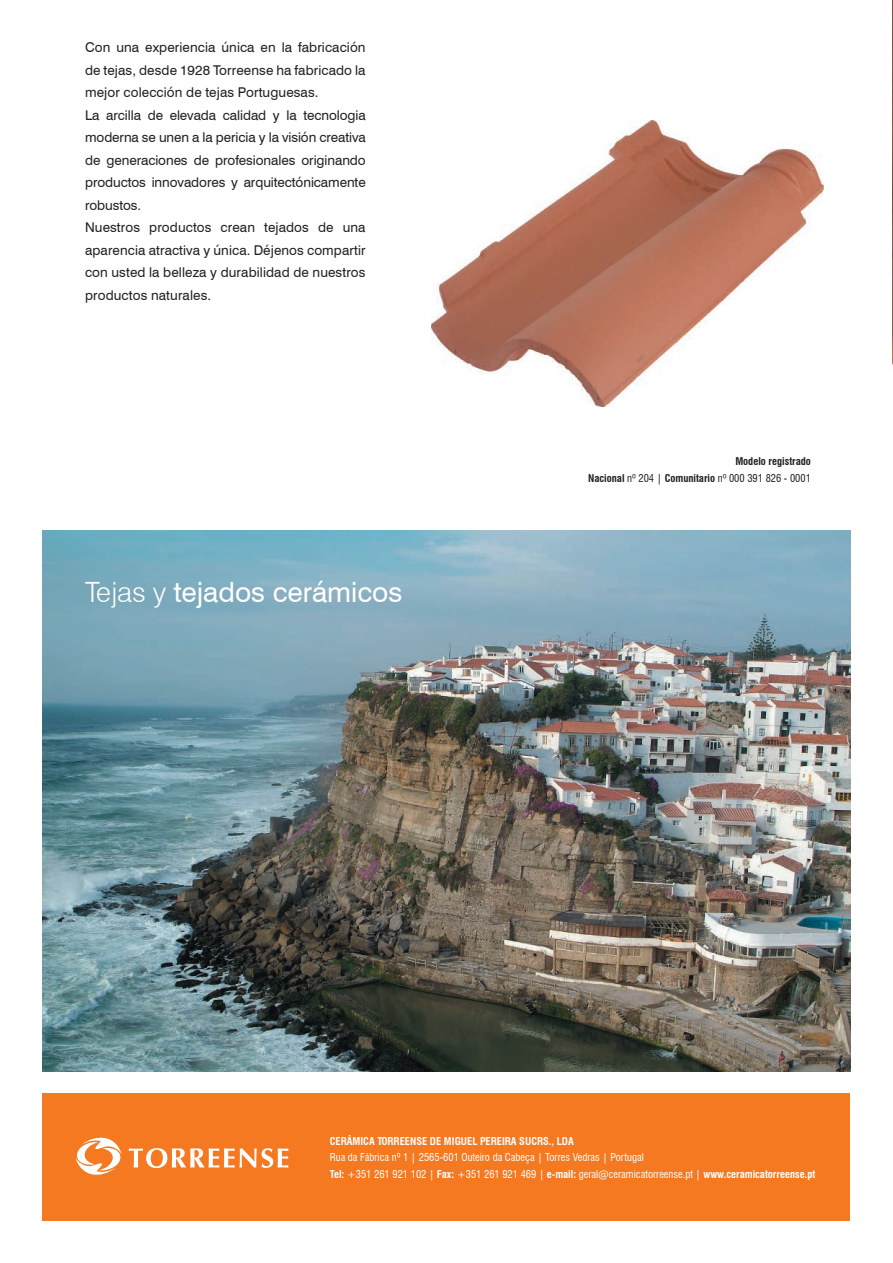
<style>
.page{position:relative;width:893px;height:1263px;background:#fff}
.page>*{position:absolute;margin:0;border:0;box-sizing:border-box;transform-origin:0 0}
.t1{font:27.9px "Swiss 721 BT";color:#fff}
.t2{font:13.5px/22.5px "Swiss 721 BT";letter-spacing:.01em;color:#231f20}
.t3{font:condensed 10.5px/16.5px "Swiss 721 BT";color:#fff}
.t4{font:700 condensed 10.5px/16.5px "Swiss 721 BT";color:#231f20;text-align:right}
.t5{font:700 condensed 10.5px "Swiss 721 BT";color:#fff}
.s1{font-weight:300}
.s2{font-weight:400}
.s3{font-weight:700}
</style>
<div class="page">
<img style="left:42px;top:531px;width:808px;height:540px">
<div style="left:42px;top:1093px;width:808px;height:127px;background:#f47921"></div>
<svg style="left:76px;top:1137px;width:46px;height:38px"></svg>
<svg style="left:129px;top:1148px;width:159px;height:20px"></svg>
<img style="left:892px;top:0;width:1px;height:366px">
<img style="left:431px;top:121px;width:393px;height:285px">
<p class="t2" style="left:85px;top:36px;width:282px">Con una experiencia única en la fabricación de tejas, desde 1928 Torreense ha fabricado la mejor colección de tejas Portuguesas.<br>La arcilla de elevada calidad y la tecnologia moderna se unen a la pericia y la visión creativa de generaciones de profesionales originando productos innovadores y arquitectónicamente robustos.<br>Nuestros productos crean tejados de una aparencia atractiva y única. Déjenos compartir con usted la belleza y durabilidad de nuestros productos naturales.</p>
<h1 class="t1" style="left:85px;top:575px;width:319px"><span class="s1">Tejas y</span> tejados cerámicos</h1>
<p class="t4" style="left:588px;top:453px;width:224px">Modelo registrado<br>Nacional <span class="s2">nº 204 |</span> Comunitario <span class="s2">nº 000 391 826 - 0001</span></p>
<p class="t5" style="left:330px;top:1134px;width:246px">CERÂMICA TORREENSE DE MIGUEL PEREIRA SUCRS., LDA</p>
<p class="t3" style="left:330px;top:1149px;width:487px">Rua da Fábrica nº 1 | 2565-601 Outeiro da Cabeça | Torres Vedras | Portugal<br><span class="s3">Tel:</span> +351 261 921 102 | <span class="s3">Fax:</span> +351 261 921 469 | <span class="s3">e-mail:</span> geral@ceramicatorreense.pt | <span class="s3">www.ceramicatorreense.pt</span></p>
</div>
